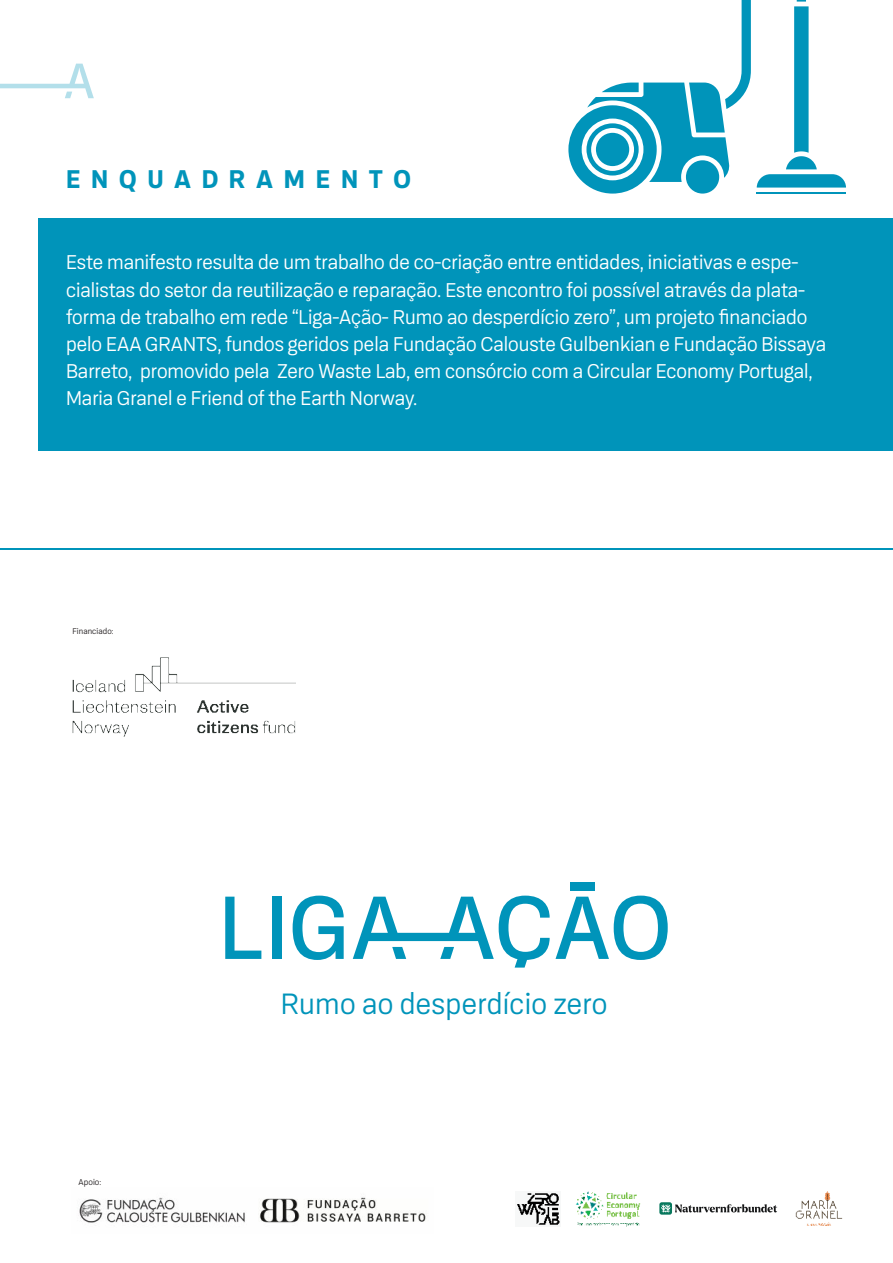
<style>
.page{position:relative;width:893px;height:1263px;background:#fff}
.page>*{position:absolute;margin:0;border:0;box-sizing:border-box;transform-origin:0 0}
.t1{font:30.9px "Konkret Grotesk Pro";letter-spacing:.01em;color:#0094ba}
.t2{font:700 27px "Konkret Grotesk Pro";letter-spacing:.4em;color:#0094ba}
.t3{font:21px/27px "Konkret Grotesk Pro";color:#fff}
.t4{font:9px "Konkret Grotesk Pro";letter-spacing:.01em;color:#231f20}
.t5{font:8.7px "Konkret Grotesk Pro";letter-spacing:.01em;color:#231f20}
</style>
<div class="page">
<div style="left:39px;top:218px;width:854px;height:232px;background:#0094ba"></div>
<hr style="left:0;top:548px;width:893px;height:1px;background:#0094ba">
<img style="left:79px;top:1197px;width:347px;height:26px">
<img style="left:72px;top:658px;width:224px;height:78px">
<img style="left:575px;top:1191px;width:66px;height:36px">
<img style="left:795px;top:1191px;width:48px;height:35px">
<div style="left:659px;top:1202px;width:13px;height:13px;background:#07785d;border-radius:2px"></div>
<svg style="left:661px;top:1204px;width:116px;height:8px"></svg>
<img style="left:517px;top:1193px;width:43px;height:32px">
<svg style="left:225px;top:897px;width:36px;height:62px"></svg>
<div style="left:272px;top:897px;width:10px;height:62px;background:#0094ba"></div>
<svg style="left:293px;top:895px;width:51px;height:65px"></svg>
<div style="left:570px;top:882px;width:24px;height:8px;background:#0094ba"></div>
<svg style="left:353px;top:895px;width:315px;height:72px"></svg>
<svg style="left:0;top:64px;width:94px;height:34px"></svg>
<svg style="left:568px;top:0;width:278px;height:194px"></svg>
<div style="left:596px;top:133px;width:33px;height:33px;background:#0094ba;border-radius:50%"></div>
<p class="t2" style="left:66px;top:165px;width:346px">ENQUADRAMENTO</p>
<p class="t3" style="left:66px;top:249px;width:762px">Este manifesto resulta de um trabalho de co-criação entre entidades, iniciativas e espe&shy;cialistas do setor da reutilização e reparação. Este encontro foi possível através da plata&shy;forma de trabalho em rede “Liga-Ação- Rumo ao desperdício zero”, um projeto financiado pelo EAA GRANTS, fundos geridos pela Fundação Calouste Gulbenkian e Fundação Bissaya Barreto, promovido pela Zero Waste Lab, em consórcio com a Circular Economy Portugal, Maria Granel e Friend of the Earth Norway.</p>
<p class="t5" style="left:73px;top:626px;width:42px">Financiado:</p>
<p class="t4" style="left:78px;top:1177px;width:24px">Apoio:</p>
<h1 class="t1" style="left:281px;top:987px;width:328px">Rumo ao desperdício zero</h1>
</div>
